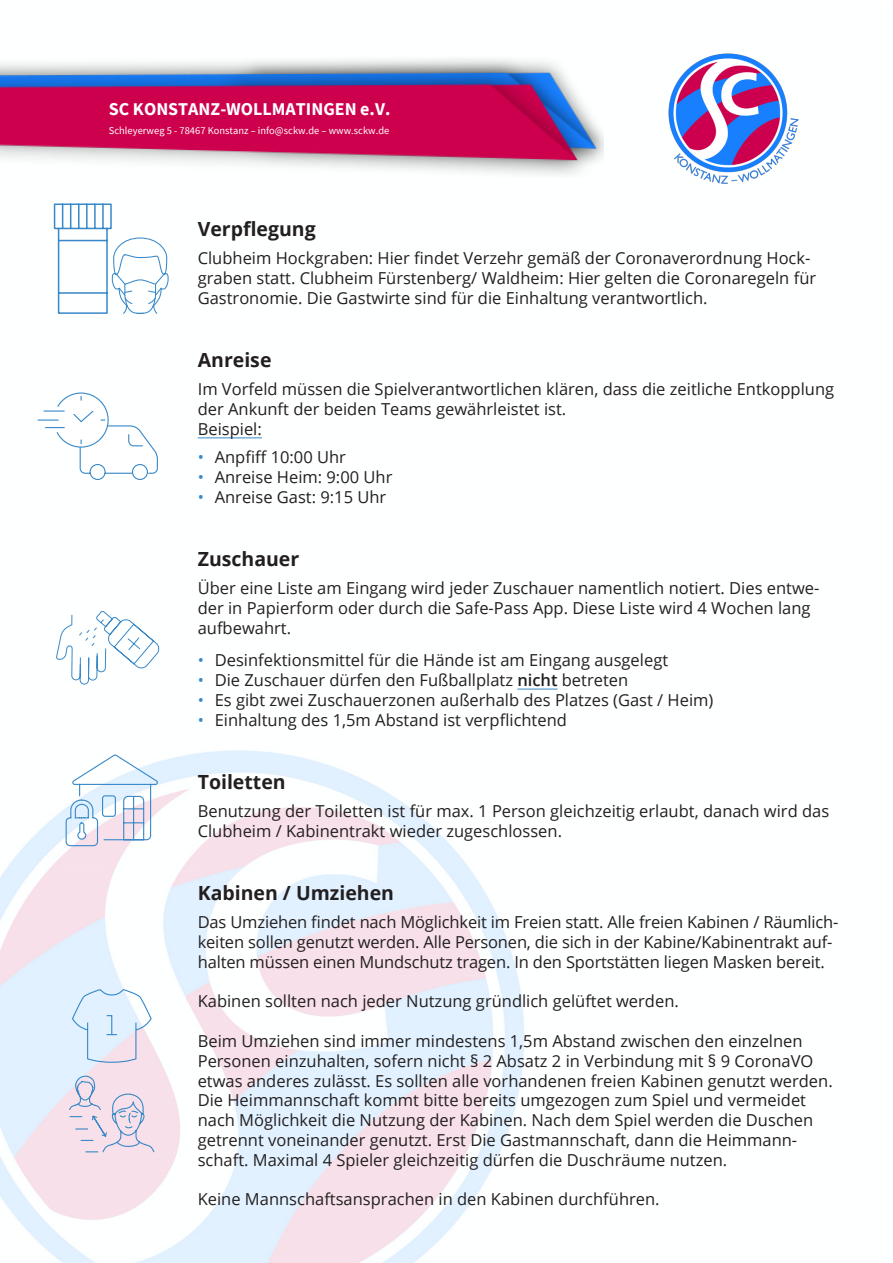
<style>
.page{position:relative;width:893px;height:1263px;background:#fff}
.page>*{position:absolute;margin:0;border:0;box-sizing:border-box;transform-origin:0 0}
.t1{font:700 19.5px "Open Sans";color:#231f20}
.t2{font:18px/26px "Source Sans Pro";color:#000}
.t3{font:700 18px "Source Sans Pro";color:#fff}
.t4{font:16.5px/19.8px "Open Sans";color:#231f20}
.t5{font:10.5px "Source Sans Pro";letter-spacing:.005em;color:#fff}
.s1{color:#3989c8}
.s2{font-weight:600}
</style>
<div class="page">
<img style="left:0;top:437px;width:558px;height:826px">
<img style="left:668px;top:53px;width:131px;height:131px">
<img style="left:0;top:59px;width:604px;height:116px">
<hr style="left:198px;top:437px;width:64px;height:1px;background:#3989c8">
<hr style="left:517px;top:689px;width:41px;height:1px;background:#3989c8">
<svg style="left:53px;top:203px;width:116px;height:111px"></svg>
<svg style="left:71px;top:988px;width:81px;height:75px;background:#dee9f7"></svg>
<svg style="left:68px;top:1075px;width:87px;height:78px;background:#e5d8e6"></svg>
<svg style="left:36px;top:392px;width:125px;height:455px"></svg>
<p class="t3" style="left:109px;top:97px;width:283px">SC KONSTANZ-WOLLMATINGEN e.V.</p>
<p class="t5" style="left:109px;top:124px;width:282px">Schleyerweg 5 - 78467 Konstanz – info@sckw.de – www.sckw.de</p>
<p class="t1" style="left:198px;top:215px;width:120px">Verpflegung</p>
<p class="t4" style="left:198px;top:248px;width:620px">Clubheim Hockgraben: Hier findet Verzehr gemäß der Coronaverordnung Hock&shy;graben statt. Clubheim Fürstenberg/ Waldheim: Hier gelten die Coronaregeln für<br>Gastronomie. Die Gastwirte sind für die Einhaltung verantwortlich.</p>
<p class="t2" style="left:162px;top:215px;width:134px">+41 (0) 123 456 78 +49 (0) 123 456 78</p>
<p class="t1" style="left:198px;top:346px;width:75px">Anreise</p>
<p class="t4" style="left:198px;top:379px;width:638px">Im Vorfeld müssen die Spielverantwortlichen klären, dass die zeitliche Entkopplung der Ankunft der beiden Teams gewährleistet ist.<br>Beispiel:</p>
<p class="t4" style="left:198px;top:447px;width:150px"><span class="s1">•</span> Anpfiff 10:00 Uhr</p>
<p class="t4" style="left:198px;top:467px;width:196px"><span class="s1">•</span> Anreise Heim: 9:00 Uhr</p>
<p class="t4" style="left:198px;top:486px;width:190px"><span class="s1">•</span> Anreise Gast: 9:15 Uhr</p>
<p class="t1" style="left:198px;top:545px;width:103px">Zuschauer</p>
<p class="t4" style="left:198px;top:578px;width:623px">Über eine Liste am Eingang wird jeder Zuschauer namentlich notiert. Dies entwe&shy;der in Papierform oder durch die Safe-Pass App. Diese Liste wird 4 Wochen lang aufbewahrt.</p>
<p class="t4" style="left:198px;top:650px;width:472px"><span class="s1">•</span> Desinfektionsmittel für die Hände ist am Eingang ausgelegt</p>
<p class="t4" style="left:198px;top:670px;width:432px"><span class="s1">•</span> Die Zuschauer dürfen den Fußballplatz <span class="s2">nicht</span> betreten</p>
<p class="t4" style="left:198px;top:689px;width:517px"><span class="s1">•</span> Es gibt zwei Zuschauerzonen außerhalb des Platzes (Gast / Heim)</p>
<p class="t4" style="left:198px;top:709px;width:371px"><span class="s1">•</span> Einhaltung des 1,5m Abstand ist verpflichtend</p>
<p class="t1" style="left:198px;top:768px;width:90px">Toiletten</p>
<p class="t4" style="left:198px;top:801px;width:633px">Benutzung der Toiletten ist für max. 1 Person gleichzeitig erlaubt, danach wird das<br>Clubheim / Kabinentrakt wieder zugeschlossen.</p>
<p class="t1" style="left:198px;top:879px;width:198px">Kabinen / Umziehen</p>
<p class="t4" style="left:198px;top:912px;width:642px">Das Umziehen findet nach Möglichkeit im Freien statt. Alle freien Kabinen / Räumlich&shy;keiten sollen genutzt werden. Alle Personen, die sich in der Kabine/Kabinentrakt auf&shy;halten müssen einen Mundschutz tragen. In den Sportstätten liegen Masken bereit.</p>
<p class="t4" style="left:198px;top:991px;width:483px">Kabinen sollten nach jeder Nutzung gründlich gelüftet werden.</p>
<p class="t4" style="left:198px;top:1030px;width:636px">Beim Umziehen sind immer mindestens 1,5m Abstand zwischen den einzelnen Personen einzuhalten, sofern nicht § 2 Absatz 2 in Verbindung mit § 9 CoronaVO etwas anderes zulässt. Es sollten alle vorhandenen freien Kabinen genutzt werden.<br>Die Heimmannschaft kommt bitte bereits umgezogen zum Spiel und vermeidet nach Möglichkeit die Nutzung der Kabinen. Nach dem Spiel werden die Duschen getrennt voneinander genutzt. Erst Die Gastmannschaft, dann die Heimmann&shy;schaft. Maximal 4 Spieler gleichzeitig dürfen die Duschräume nutzen.</p>
<p class="t4" style="left:198px;top:1189px;width:463px">Keine Mannschaftsansprachen in den Kabinen durchführen.</p>
</div>
